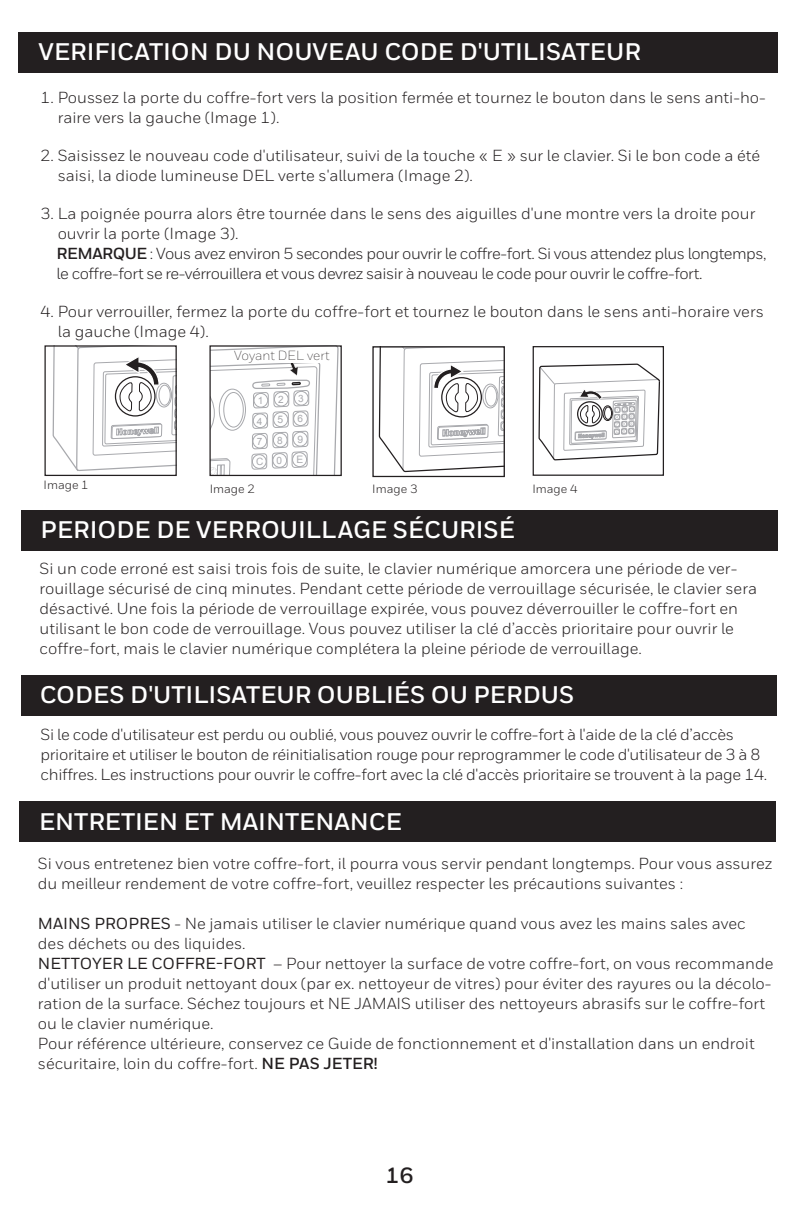
<style>
.page{position:relative;width:792px;height:1224px;background:#fff}
.page>*{position:absolute;margin:0;border:0;box-sizing:border-box;transform-origin:0 0}
.t1{font:700 24px "Honeywell Sans";color:#fff}
._2{font:700 22px "Honeywell Sans";color:#231f20}
.t2{font:16px/20px "Honeywell Sans";color:#231f20}
.t3{font:16px/20px "Honeywell Sans";letter-spacing:-.02em;color:#231f20}
.t4{font:16px/20px "Honeywell Sans";letter-spacing:-.03em;color:#231f20}
.t5{font:300 13.2px "Honeywell Sans";color:#231f20}
.t6{font:12px "Honeywell Sans";color:#231f20}
.t7{font:10.4px "Arial";color:#a8a9ad}
.t8{font:10.2px/20.2px "Arial";color:#a8a9ad}
.t9{font:10px/20.4px "Arial";color:#a8a9ad;text-align:justify}
.s1{font-weight:700}
.s2{color:#231f20}
.s3{font-weight:500}
</style>
<div class="page">
<svg style="left:211px;top:347px;width:128px;height:127px"></svg>
<div style="left:209px;top:345px;width:133px;height:131px;border:1px solid #231f20"></div>
<svg style="left:378px;top:348px;width:125px;height:125px"></svg>
<div style="left:372px;top:346px;width:133px;height:131px;border:1px solid #231f20"></div>
<svg style="left:52px;top:347px;width:123px;height:124px"></svg>
<div style="left:44px;top:345px;width:133px;height:131px;border:1px solid #231f20"></div>
<svg style="left:538px;top:364px;width:123px;height:97px"></svg>
<div style="left:533px;top:346px;width:131px;height:130px;border:1px solid #231f20"></div>
<div style="left:21px;top:510px;width:757px;height:41px;background:#231f20"></div>
<div style="left:22px;top:675px;width:755px;height:41px;background:#231f20"></div>
<div style="left:19px;top:801px;width:757px;height:41px;background:#231f20"></div>
<div style="left:18px;top:32px;width:760px;height:40px;background:#231f20"></div>
<div style="left:234px;top:350px;width:99px;height:13px;background:#fff"></div>
<p class="t1" style="left:39px;top:37px;width:604px">VERIFICATION DU NOUVEAU CODE D'UTILISATEUR</p>
<p class="t2" style="left:58px;top:87px;width:710px;text-indent:-17px">1. Poussez la porte du coffre-fort vers la position fermée et tournez le bouton dans le sens anti-ho&shy;raire vers la gauche (Image 1).</p>
<p class="t2" style="left:58px;top:145px;width:704px;text-indent:-17px">2. Saisissez le nouveau code d'utilisateur, suivi de la touche « E » sur le clavier. Si le bon code a été saisi, la diode lumineuse DEL verte s'allumera (Image 2).</p>
<p class="t2" style="left:58px;top:203px;width:699px;text-indent:-17px">3. La poignée pourra alors être tournée dans le sens des aiguilles d'une montre vers la droite pour ouvrir la porte (Image 3).</p>
<p class="t4" style="left:57px;top:243px;width:711px"><span class="s1">REMARQUE</span> : Vous avez environ 5 secondes pour ouvrir le coffre-fort. Si vous attendez plus longtemps, le coffre-fort se re-vérrouillera et vous devrez saisir à nouveau le code pour ouvrir le coffre-fort.</p>
<p class="t2" style="left:58px;top:301px;width:708px;text-indent:-17px">4. Pour verrouiller, fermez la porte du coffre-fort et tournez le bouton dans le sens anti-horaire vers la gauche (Image 4).</p>
<p class="t5" style="left:234px;top:348px;width:97px">Voyant DEL vert</p>
<p class="t9" style="left:256px;top:390px;width:9px">1<br>4<br>7<br>C</p>
<p class="t9" style="left:277px;top:389px;width:9px">2<br><span class="s2">5<br></span>8<br>0</p>
<p class="t7" style="left:277px;top:413px;width:7px">5</p>
<p class="t9" style="left:297px;top:388px;width:9px">3<br>6<br><span class="s2">9<br>E</span></p>
<p class="t8" style="left:296px;top:430px;width:8px">9<br>E</p>
<p class="t6" style="left:44px;top:478px;width:47px">Image 1</p>
<p class="t6" style="left:210px;top:482px;width:47px">Image 2</p>
<p class="t6" style="left:372px;top:482px;width:47px">Image 3</p>
<p class="t6" style="left:532px;top:482px;width:47px">Image 4</p>
<p class="t1" style="left:41px;top:515px;width:476px">PERIODE DE VERROUILLAGE SÉCURISÉ</p>
<p class="t2" style="left:40px;top:559px;width:719px">Si un code erroné est saisi trois fois de suite, le clavier numérique amorcera une période de ver&shy;rouillage sécurisé de cinq minutes. Pendant cette période de verrouillage sécurisée, le clavier sera désactivé. Une fois la période de verrouillage expirée, vous pouvez déverrouiller le coffre-fort en utilisant le bon code de verrouillage. Vous pouvez utiliser la clé d’accès prioritaire pour ouvrir le coffre-fort, mais le clavier numérique complétera la pleine période de verrouillage.</p>
<p class="t1" style="left:40px;top:681px;width:536px">CODES D'UTILISATEUR OUBLIÉS OU PERDUS</p>
<p class="t3" style="left:41px;top:724px;width:728px">Si le code d'utilisateur est perdu ou oublié, vous pouvez ouvrir le coffre-fort à l'aide de la clé d’accès prioritaire et utiliser le bouton de réinitialisation rouge pour reprogrammer le code d'utilisateur de 3 à 8 chiffres. Les instructions pour ouvrir le coffre-fort avec la clé d'accès prioritaire se trouvent à la page 14.</p>
<p class="t1" style="left:39px;top:807px;width:364px">ENTRETIEN ET MAINTENANCE</p>
<p class="t2" style="left:38px;top:854px;width:736px">Si vous entretenez bien votre coffre-fort, il pourra vous servir pendant longtemps. Pour vous assurez du meilleur rendement de votre coffre-fort, veuillez respecter les précautions suivantes :</p>
<p class="t2" style="left:38px;top:914px;width:709px"><span class="s3">MAINS PROPRES</span> - Ne jamais utiliser le clavier numérique quand vous avez les mains sales avec des déchets ou des liquides.</p>
<p class="t2" style="left:38px;top:954px;width:737px"><span class="s3">NETTOYER LE COFFRE-FORT</span> – Pour nettoyer la surface de votre coffre-fort, on vous recommande d'utiliser un produit nettoyant doux (par ex. nettoyeur de vitres) pour éviter des rayures ou la décolo&shy;ration de la surface. Séchez toujours et NE JAMAIS utiliser des nettoyeurs abrasifs sur le coffre-fort ou le clavier numérique.</p>
<p class="t2" style="left:38px;top:1034px;width:718px">Pour référence ultérieure, conservez ce Guide de fonctionnement et d'installation dans un endroit sécuritaire, loin du coffre-fort. <span class="s1">NE PAS JETER!</span></p>
<p class="_2" style="left:386px;top:1162px;width:29px">16</p>
</div>
